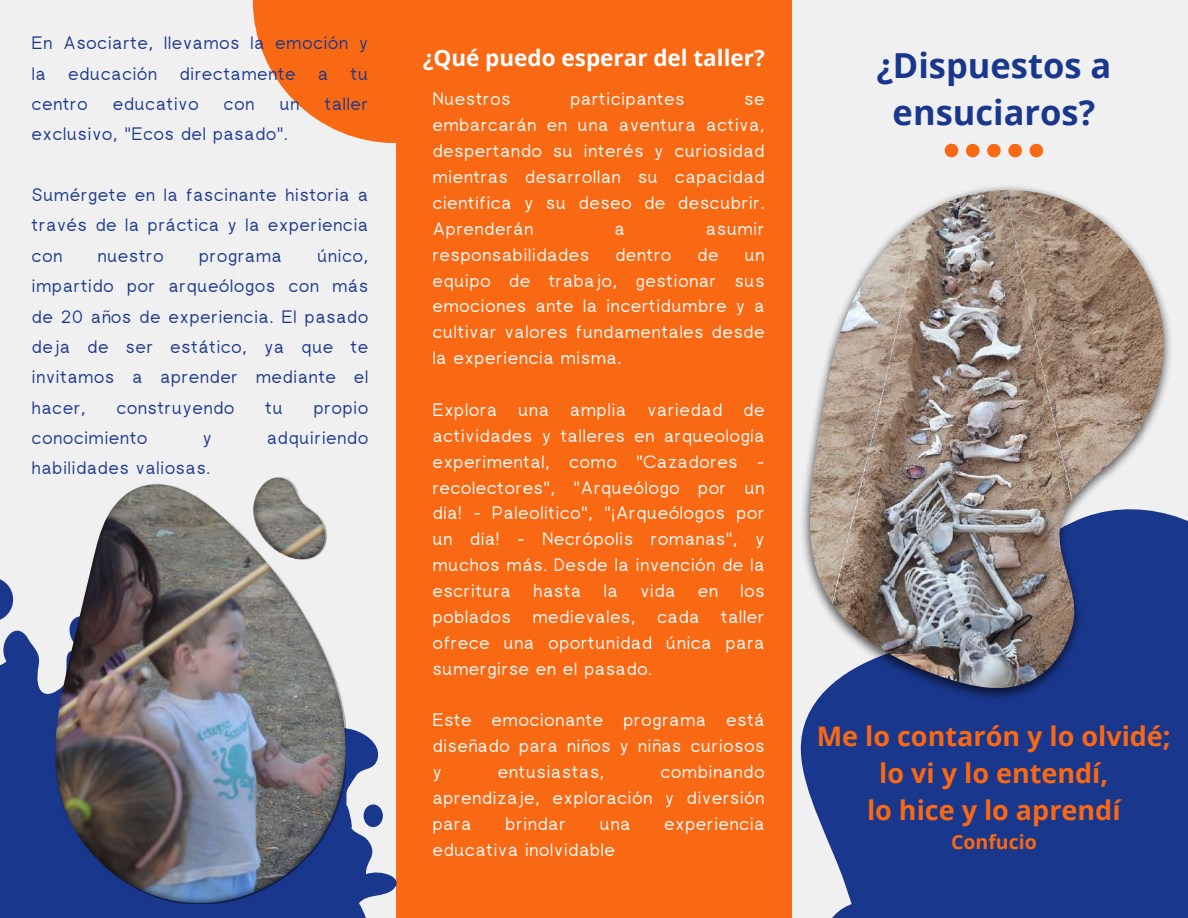
<style>
.page{position:relative;width:1188px;height:918px;background:#f1f0f0}
.page>*{position:absolute;margin:0;border:0;box-sizing:border-box;transform-origin:0 0}
.t1{font:700 34.5px/47.2px "Open Sans";color:#19378d;text-align:center}
.t2{font:700 27px/37.2px "Open Sans";color:#f96813;text-align:center}
.t3{font:700 22.5px "Open Sans";color:#fff}
.t4{font:700 19.5px "Open Sans";color:#f96813}
.t5{font:18px/25.8px "rugratssans";letter-spacing:.05em;color:#fff;text-align:justify}
.t6{font:18px/30.3px "rugratssans";letter-spacing:.05em;color:#19378d;text-align:justify}
</style>
<div class="page">
<div style="left:396px;top:0;width:396px;height:917px;background:#f96813"></div>
<svg style="left:253px;top:0;width:143px;height:143px"></svg>
<svg style="left:945px;top:144px;width:13px;height:13px"></svg>
<svg style="left:966px;top:144px;width:13px;height:13px"></svg>
<svg style="left:987px;top:144px;width:14px;height:13px"></svg>
<svg style="left:1008px;top:144px;width:14px;height:13px"></svg>
<svg style="left:1030px;top:144px;width:13px;height:13px"></svg>
<svg style="left:0;top:630px;width:500px;height:288px"></svg>
<div style="left:364px;top:804px;width:19px;height:23px;background:#19378d;border-radius:50%"></div>
<svg style="left:0;top:579px;width:14px;height:41px"></svg>
<img style="left:55px;top:478px;width:291px;height:425px">
<svg style="left:671px;top:701px;width:223px;height:217px"></svg>
<div style="left:894px;top:515px;width:294px;height:403px;background:#19378d"></div>
<svg style="left:750px;top:864px;width:253px;height:54px"></svg>
<img style="left:802px;top:186px;width:370px;height:515px">
<img style="left:810px;top:189px;width:353px;height:500px">
<p class="t6" style="left:32px;top:30px;width:338px">En Asociarte, llevamos la emoción y la</p>
<p class="t6" style="left:69px;top:60px;width:90px">educación</p>
<p class="t6" style="left:180px;top:60px;width:117px">directamente</p>
<p class="t6" style="left:318px;top:60px;width:11px">a</p>
<p class="t6" style="left:351px;top:60px;width:19px">tu</p>
<p class="t6" style="left:32px;top:90px;width:57px">centro</p>
<p class="t6" style="left:113px;top:90px;width:87px">educativo</p>
<p class="t6" style="left:224px;top:90px;width:32px">con</p>
<p class="t6" style="left:280px;top:90px;width:21px">un</p>
<p class="t6" style="left:325px;top:90px;width:45px">taller</p>
<p class="t6" style="left:32px;top:121px;width:257px">exclusivo, "Ecos del pasado".</p>
<p class="t6" style="left:32px;top:181px;width:338px">Sumérgete en la fascinante historia a través de la práctica y la experiencia con</p>
<p class="t6" style="left:32px;top:242px;width:338px;text-indent:285px">único, impartido por arqueólogos con más de 20 años de experiencia. El pasado deja de ser estático, ya que te invitamos a aprender mediante el hacer,</p>
<p class="t6" style="left:98px;top:242px;width:67px">nuestro</p>
<p class="t6" style="left:199px;top:242px;width:84px">programa</p>
<p class="t6" style="left:117px;top:394px;width:119px">construyendo</p>
<p class="t6" style="left:266px;top:394px;width:19px">tu</p>
<p class="t6" style="left:314px;top:394px;width:56px">propio</p>
<p class="t6" style="left:32px;top:424px;width:117px">conocimiento</p>
<p class="t6" style="left:203px;top:424px;width:10px">y</p>
<p class="t6" style="left:267px;top:424px;width:102px">adquiriendo</p>
<p class="t6" style="left:32px;top:455px;width:180px">habilidades valiosas.</p>
<p class="t3" style="left:423px;top:42px;width:344px">¿Qué puedo esperar del taller?</p>
<p class="t5" style="left:433px;top:88px;width:79px">Nuestros</p>
<p class="t5" style="left:571px;top:88px;width:115px">participantes</p>
<p class="t5" style="left:433px;top:88px;width:333px;text-indent:312px">se embarcarán en una aventura activa, despertando su interés y curiosidad mientras desarrollan su capacidad científica y su deseo de descubrir.<br>Aprenderán</p>
<p class="t5" style="left:615px;top:217px;width:11px">a</p>
<p class="t5" style="left:706px;top:217px;width:60px">asumir</p>
<p class="t5" style="left:433px;top:243px;width:158px">responsabilidades</p>
<p class="t5" style="left:615px;top:243px;width:57px">dentro</p>
<p class="t5" style="left:698px;top:243px;width:22px">de</p>
<p class="t5" style="left:433px;top:243px;width:333px;text-indent:312px">un equipo de trabajo, gestionar sus emociones ante la incertidumbre y a cultivar valores fundamentales desde la experiencia misma.</p>
<p class="t5" style="left:433px;top:398px;width:333px">Explora una amplia variedad de actividades y talleres en arqueología experimental, como "Cazadores - recolectores", "Arqueólogo por un día! - Paleolítico", "¡Arqueólogos por un día! - Necrópolis romanas", y muchos más. Desde la invención de la escritura</p>
<p class="t5" style="left:433px;top:580px;width:333px;text-indent:308px">los poblados medievales, cada taller ofrece una oportunidad única para sumergirse en el pasado.</p>
<p class="t5" style="left:433px;top:709px;width:333px">Este emocionante programa está diseñado para niños y niñas curiosos y</p>
<p class="t5" style="left:533px;top:580px;width:49px">hasta</p>
<p class="t5" style="left:604px;top:580px;width:15px">la</p>
<p class="t5" style="left:640px;top:580px;width:37px">vida</p>
<p class="t5" style="left:698px;top:580px;width:21px">en</p>
<p class="t5" style="left:433px;top:761px;width:333px;text-indent:228px">combinando aprendizaje, exploración y diversión para</p>
<p class="t5" style="left:498px;top:761px;width:108px">entusiastas,</p>
<p class="t5" style="left:506px;top:812px;width:62px">brindar</p>
<p class="t5" style="left:600px;top:812px;width:32px">una</p>
<p class="t5" style="left:665px;top:812px;width:101px">experiencia</p>
<p class="t5" style="left:433px;top:838px;width:184px">educativa inolvidable</p>
<h1 class="t1" style="left:876px;top:41px;width:236px">¿Dispuestos a ensuciaros?</h1>
<h2 class="t2" style="left:817px;top:717px;width:355px">Me lo contarón y lo olvidé; lo vi y lo entendí,<br>lo hice y lo aprendí</h2>
<p class="t4" style="left:951px;top:828px;width:87px">Confucio</p>
</div>
